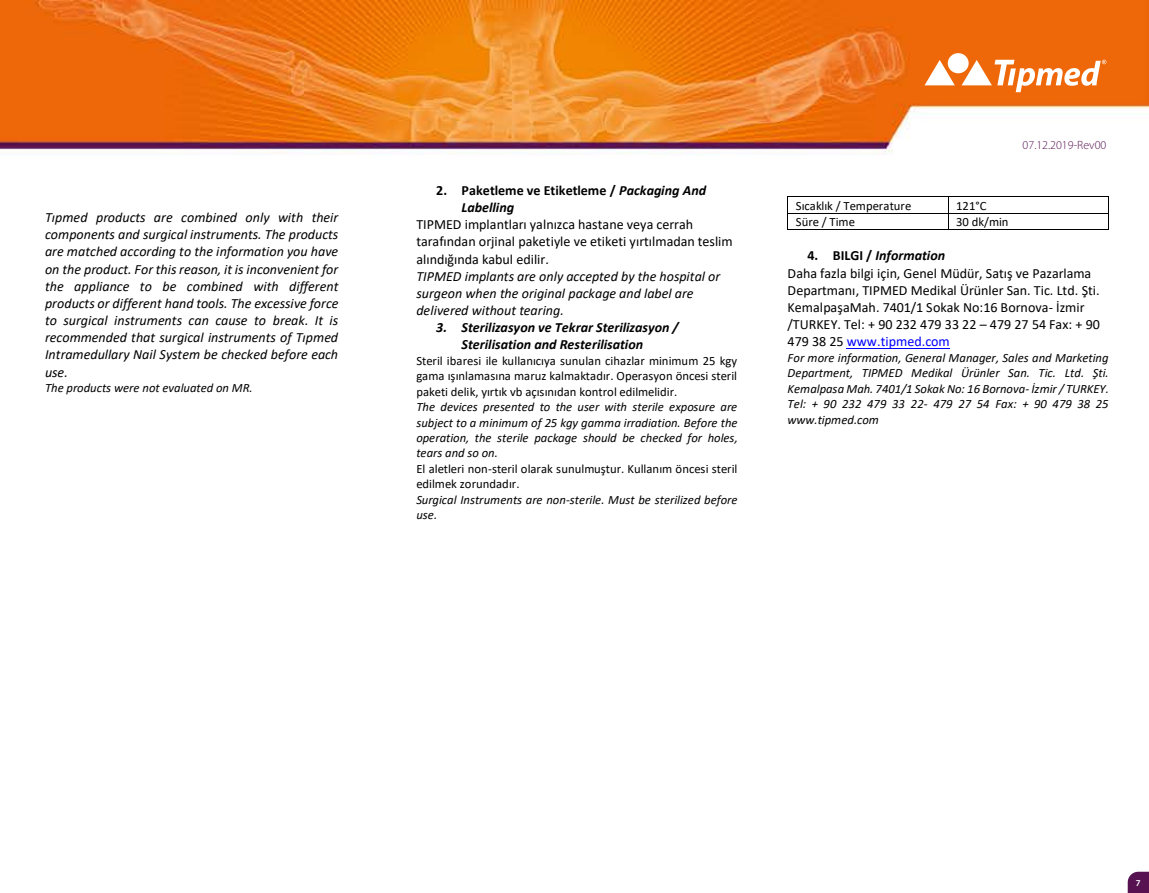
<style>
.page{position:relative;width:1149px;height:893px;background:#fff}
.page>*{position:absolute;margin:0;border:0;box-sizing:border-box;transform-origin:0 0}
.t1{font:italic 14.1px/17.1px "Calibri";letter-spacing:.005em;color:#000;text-align:justify}
.t2{font:14.1px/17.1px "Calibri";color:#000}
.t3{font:italic 700 14.1px/17.1px "Calibri";letter-spacing:-.005em;color:#000}
.t4{font:700 14.1px/17.1px "Calibri";letter-spacing:-.005em;color:#000}
.t5{font:italic 12.6px/15.5px "Calibri";color:#000;text-align:justify}
.t6{font:12.6px/15.5px "Calibri";color:#000;text-align:justify}
.t7{font:300 12px "Myriad Pro";color:#571252}
.t8{font:600 9px "Myriad Pro";color:#fff}
.s1{font-style:italic}
.s2{font-weight:700}
.s3{font-weight:700;font-style:italic}
.s4{color:#00f}
</style>
<div class="page">
<img style="left:0;top:0;width:1148px;height:872px">
<svg style="left:924px;top:60px;width:30px;height:25px"></svg>
<svg style="left:961px;top:60px;width:145px;height:32px"></svg>
<div style="left:947px;top:53px;width:21px;height:20px;background:#fff;border-radius:50%"></div>
<svg style="left:1127px;top:872px;width:21px;height:21px"></svg>
<hr style="left:788px;top:197px;width:159px;height:1px;background:#000">
<hr style="left:948px;top:197px;width:160px;height:1px;background:#000">
<hr style="left:788px;top:213px;width:159px;height:1px;background:#000">
<hr style="left:948px;top:213px;width:160px;height:1px;background:#000">
<svg style="left:787px;top:197px;width:1px;height:33px"></svg>
<hr style="left:788px;top:229px;width:159px;height:1px;background:#000">
<svg style="left:947px;top:197px;width:1px;height:33px"></svg>
<hr style="left:948px;top:229px;width:160px;height:1px;background:#000">
<svg style="left:1108px;top:197px;width:1px;height:33px"></svg>
<hr style="left:846px;top:348px;width:103px;height:1px;background:#00f">
<p class="t1" style="left:45px;top:208px;width:295px">Tıpmed products are combined only with their components and surgical instruments. The products are matched according to the information you have on the product. For this reason, it is inconvenient for the appliance to be combined with different products or different hand tools. The excessive force to surgical instruments can cause to break. It is recommended that surgical instruments of Tıpmed Intramedullary Nail System be checked before each use.</p>
<p class="t5" style="left:45px;top:380px;width:209px">The products were not evaluated on MR.</p>
<p class="t4" style="left:461px;top:181px;width:246px;text-indent:-25px">2. Paketleme ve Etiketleme / <span class="s1">Packaging And<br>Labelling</span></p>
<p class="t2" style="left:416px;top:215px;width:318px">TIPMED implantları yalnızca hastane veya cerrah tarafından orjinal paketiyle ve etiketi yırtılmadan teslim alındığında kabul edilir.</p>
<p class="t1" style="left:416px;top:267px;width:305px;text-align:left">TIPMED implants are only accepted by the hospital or surgeon when the original package and label are delivered without tearing.</p>
<p class="t3" style="left:461px;top:318px;width:218px;text-indent:-25px">3. Sterilizasyon ve Tekrar Sterilizasyon /<br>Sterilisation and Resterilisation</p>
<p class="t6" style="left:416px;top:353px;width:322px">Steril ibaresi ile kullanıcıya sunulan cihazlar minimum 25 kgy gama ışınlamasına maruz kalmaktadır. Operasyon öncesi steril paketi delik, yırtık vb açısınıdan kontrol edilmelidir.</p>
<p class="t5" style="left:416px;top:399px;width:323px">The devices presented to the user with sterile exposure are subject to a minimum of 25 kgy gamma irradiation. Before the operation, the sterile package should be checked for holes, tears and so on.</p>
<p class="t6" style="left:416px;top:461px;width:322px">El aletleri non-steril olarak sunulmuştur. Kullanım öncesi steril edilmek zorundadır.</p>
<p class="t5" style="left:416px;top:491px;width:322px">Surgical Instruments are non-sterile. Must be sterilized before use.</p>
<p class="t7" style="left:1022px;top:137px;width:85px">07.12.2019-Rev00</p>
<p class="t6" style="left:795px;top:197px;width:117px">Sıcaklık / Temperature</p>
<p class="t6" style="left:955px;top:197px;width:32px">121°C</p>
<p class="t6" style="left:795px;top:213px;width:61px">Süre / Time</p>
<p class="t6" style="left:955px;top:213px;width:54px">30 dk/min</p>
<p class="t2" style="left:787px;top:247px;width:313px;text-indent:20px"><span class="s2">4. BILGI /</span> <span class="s3">Information<br></span>Daha fazla bilgi için, Genel Müdür, Satış ve Pazarlama Departmanı, TIPMED Medikal Ürünler San. Tic. Ltd. Şti.<br>KemalpaşaMah. 7401/1 Sokak No:16 Bornova- İzmir /TURKEY. Tel: + 90 232 479 33 22 – 479 27 54 Fax: + 90<br>479 38 25 <span class="s4">www.tipmed.com</span></p>
<p class="t5" style="left:787px;top:349px;width:323px">For more information, General Manager, Sales and Marketing Department, TIPMED Medikal Ürünler San. Tic. Ltd. Şti.<br>Kemalpasa Mah. 7401/1 Sokak No: 16 Bornova- İzmir / TURKEY.<br>Tel: + 90 232 479 33 22- 479 27 54 Fax: + 90 479 38 25 www.tipmed.com</p>
<p class="t8" style="left:1135px;top:877px;width:6px">7</p>
</div>
